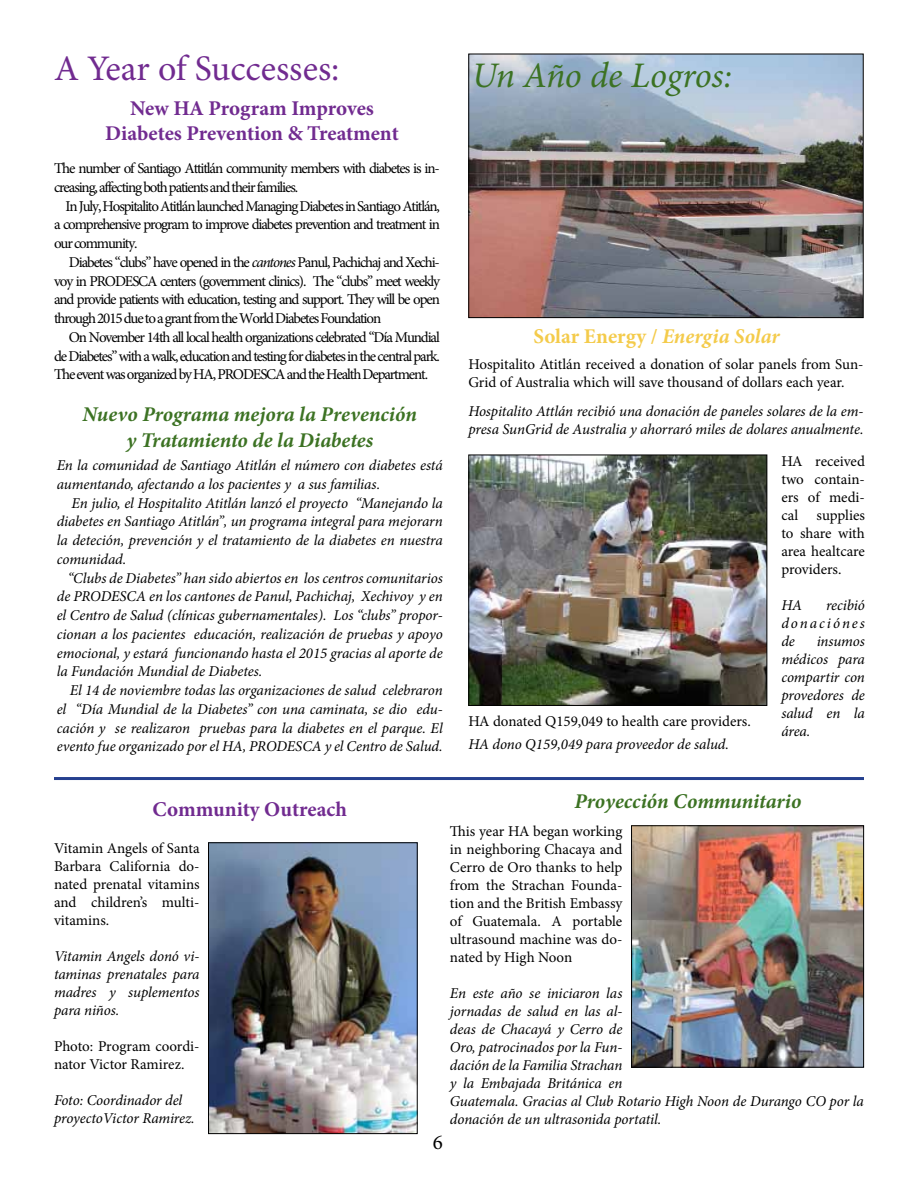
<style>
.page{position:relative;width:918px;height:1188px;background:#fff}
.page>*{position:absolute;margin:0;border:0;box-sizing:border-box;transform-origin:0 0}
.t1{font:36px "Minion Pro";color:#712b90}
.t2{font:italic 36px "Minion Pro";letter-spacing:-.005em;color:#3c7223}
.t3{font:italic 700 21px/25.2px "Minion Pro";letter-spacing:-.005em;color:#3c7223;text-align:center}
.t4{font:700 21px/25.2px "Minion Pro";letter-spacing:-.005em;color:#712b90;text-align:center}
.t5{font:700 21px "Minion Pro";color:#f4cb4b}
.t6{font:21px "Minion Pro";color:#000}
.t7{font:italic 15px/18px "Minion Pro";letter-spacing:-.005em;color:#000;text-align:justify}
.t8{font:15px/18px "Minion Pro";letter-spacing:-.015em;color:#000;text-align:justify}
.t9{font:15px/18.8px "Minion Pro";letter-spacing:-.075em;color:#000}
.s1{font-style:italic}
</style>
<div class="page">
<img style="left:470px;top:56px;width:392px;height:260px">
<div style="left:468px;top:54px;width:396px;height:264px;border:1px solid #000"></div>
<img style="left:633px;top:827px;width:229px;height:239px">
<div style="left:631px;top:825px;width:233px;height:243px;border:1px solid #000"></div>
<img style="left:210px;top:844px;width:206px;height:288px">
<div style="left:208px;top:842px;width:210px;height:292px;border:1px solid #000"></div>
<img style="left:470px;top:457px;width:295px;height:247px">
<div style="left:468px;top:455px;width:299px;height:251px;border:1px solid #000"></div>
<hr style="left:54px;top:777px;width:810px;height:3px;background:#25408f">
<h1 class="t1" style="left:54px;top:45px;width:287px">A Year of Successes:</h1>
<h2 class="t4" style="left:105px;top:95px;width:295px">New HA Program Improves<br>Diabetes Prevention &amp; Treatment</h2>
<p class="t9" style="left:54px;top:159px;width:387px">The number of Santiago Attitlán community members with diabetes is in&shy;creasing, affecting both patients and their families.</p>
<p class="t8" style="left:54px;top:197px;width:388px;line-height:18.8px;text-indent:12px">In July, Hospitalito Atitlán launched Managing Diabetes in Santiago Atitlán, a comprehensive program to improve diabetes prevention and treatment in our community.</p>
<p class="t8" style="left:54px;top:253px;width:387px;line-height:18.8px;text-indent:15px">Diabetes “clubs” have opened in the <span class="s1">cantones</span> Panul, Pachichaj and Xechi&shy;voy in PRODESCA centers (government clinics). The “clubs” meet weekly and provide patients with education, testing and support. They will be open through 2015 due to a grant from the World Diabetes Foundation</p>
<p class="t8" style="left:54px;top:328px;width:387px;line-height:18.8px;text-indent:15px">On November 14th all local health organizations celebrated “Día Mundial de Diabetes” with a walk, education and testing for diabetes in the central park.<br>The event was organized by HA, PRODESCA and the Health Department.</p>
<h2 class="t3" style="left:83px;top:402px;width:336px">Nuevo Programa mejora la Prevención y Tratamiento de la Diabetes</h2>
<p class="t7" style="left:57px;top:456px;width:387px;line-height:18.8px">En la comunidad de Santiago Atitlán el número con diabetes está aumentando, afectando a los pacientes y a sus familias.</p>
<p class="t7" style="left:57px;top:493px;width:388px;line-height:18.8px;text-indent:15px">En julio, el Hospitalito Atitlán lanzó el proyecto “Manejando la diabetes en Santiago Atitlán”, un programa integral para mejorarn la deteción, prevención y el tratamiento de la diabetes en nuestra comunidad.</p>
<p class="t7" style="left:57px;top:568px;width:388px;line-height:18.8px;text-indent:11px">“Clubs de Diabetes” han sido abiertos en los centros comunitarios de PRODESCA en los cantones de Panul, Pachichaj, Xechivoy y en el Centro de Salud (clínicas gubernamentales). Los “clubs” propor&shy;cionan a los pacientes educación, realización de pruebas y apoyo emocional, y estará funcionando hasta el 2015 gracias al aporte de la Fundación Mundial de Diabetes.</p>
<p class="t7" style="left:57px;top:681px;width:387px;line-height:18.8px;text-indent:13px">El 14 de noviembre todas las organizaciones de salud celebraron el “Día Mundial de la Diabetes” con una caminata, se dio edu&shy;cación y se realizaron pruebas para la diabetes en el parque. El evento fue organizado por el HA, PRODESCA y el Centro de Salud.</p>
<h2 class="t4" style="left:153px;top:796px;width:196px">Community Outreach</h2>
<h1 class="t2" style="left:472px;top:51px;width:262px">Un Año de Logros:</h1>
<h2 class="t5" style="left:534px;top:321px;width:248px">Solar Energy / <span class="s1">Energia Solar</span></h2>
<p class="t8" style="left:468px;top:355px;width:397px">Hospitalito Atitlán received a donation of solar panels from Sun-<br>Grid of Australia which will save thousand of dollars each year.</p>
<p class="t7" style="left:468px;top:402px;width:397px">Hospitalito Attlán recibió una donación de paneles solares de la em&shy;presa SunGrid de Australia y ahorraró miles de dolares anualmente.</p>
<p class="t8" style="left:468px;top:712px;width:284px">HA donated Q159,049 to health care providers.</p>
<p class="t7" style="left:468px;top:735px;width:262px">HA dono Q159,049 para proveedor de salud.</p>
<p class="t8" style="left:781px;top:452px;width:85px">HA received two contain&shy;ers of medi&shy;cal supplies to share with area healtcare providers.</p>
<p class="t7" style="left:781px;top:596px;width:22px">HA</p>
<p class="t7" style="left:781px;top:596px;width:85px;text-indent:45px">recibió donaciónes de</p>
<p class="t7" style="left:781px;top:632px;width:85px;text-indent:35px">insumos médicos para compartir con provedores de salud en la área.</p>
<h2 class="t3" style="left:575px;top:788px;width:228px">Proyección Communitario</h2>
<p class="t8" style="left:54px;top:840px;width:147px">Vitamin Angels of Santa Barbara California do&shy;nated prenatal vitamins and children’s multi&shy;vitamins.</p>
<p class="t7" style="left:54px;top:947px;width:147px">Vitamin Angels donó vi&shy;taminas prenatales para madres y suplementos para niños.</p>
<p class="t8" style="left:54px;top:1038px;width:147px">Photo: Program coordi&shy;nator Victor Ramirez.</p>
<p class="t7" style="left:54px;top:1091px;width:142px">Foto: Coordinador del proyectoVictor Ramirez.</p>
<p class="t8" style="left:450px;top:823px;width:174px">This year HA began working in neighboring Chacaya and Cerro de Oro thanks to help from the Strachan Founda&shy;tion and the British Embassy of Guatemala. A portable ultrasound machine was do&shy;nated by High Noon</p>
<p class="t7" style="left:450px;top:984px;width:416px;text-align:left">En este año se iniciaron las<br>jornadas de salud en las al-<br>deas de Chacayá y Cerro de<br>Oro, patrocinados por la Fun-<br>dación de la Familia Strachan<br>y la Embajada Británica en<br>Guatemala. Gracias al Club Rotario High Noon de Durango CO por la donación de un ultrasonida portatil.</p>
<h2 class="t6" style="left:433px;top:1128px;width:12px">6</h2>
</div>
